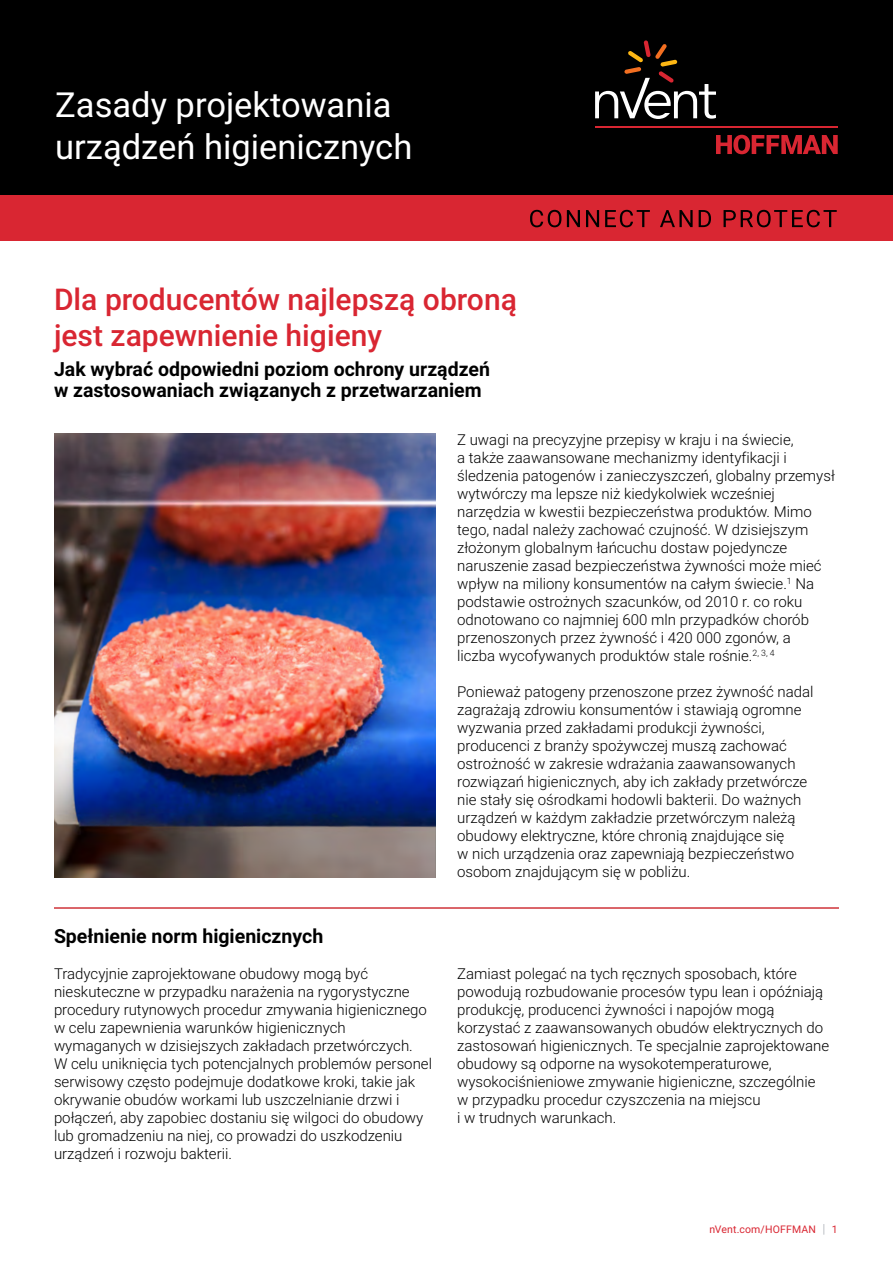
<style>
.page{position:relative;width:893px;height:1263px;background:#fff}
.page>*{position:absolute;margin:0;border:0;box-sizing:border-box;transform-origin:0 0}
.t1{font:34.5px/41.4px "Roboto";color:#fff}
.t2{font:500 30px/36px "Roboto";color:#d92632}
.t3{font:700 19.5px/21px "Roboto";color:#000}
.t4{font:300 15px/18px "Roboto";color:#000}
.t5{font:10.5px "Roboto";letter-spacing:.015em;color:#d92632}
.s1{font-weight:300;font-size:12.6px;color:#90969e}
</style>
<div class="page">
<div style="left:0;top:0;width:893px;height:196px;background:#000"></div>
<div style="left:0;top:196px;width:893px;height:45px;background:#d92632"></div>
<svg style="left:530px;top:210px;width:307px;height:17px"></svg>
<svg style="left:716px;top:135px;width:122px;height:19px"></svg>
<hr style="left:595px;top:126px;width:243px;height:1px;background:#d92632">
<svg style="left:595px;top:40px;width:121px;height:79px"></svg>
<hr style="left:54px;top:907px;width:785px;height:2px;background:#cf3339">
<img style="left:54px;top:434px;width:382px;height:443px">
<h1 class="t1" style="left:55px;top:83px;width:359px">Zasady projektowania urządzeń higienicznych</h1>
<h2 class="t2" style="left:54px;top:280px;width:464px">Dla producentów najlepszą obroną jest zapewnienie higieny</h2>
<h3 class="t3" style="left:54px;top:358px;width:437px">Jak wybrać odpowiedni poziom ochrony urządzeń w zastosowaniach związanych z przetwarzaniem</h3>
<p class="t4" style="left:457px;top:430px;width:379px">Z uwagi na precyzyjne przepisy w kraju i na świecie,<br>a także zaawansowane mechanizmy identyfikacji i śledzenia patogenów i zanieczyszczeń, globalny przemysł wytwórczy ma lepsze niż kiedykolwiek wcześniej narzędzia w kwestii bezpieczeństwa produktów. Mimo tego, nadal należy zachować czujność. W dzisiejszym złożonym globalnym łańcuchu dostaw pojedyncze naruszenie zasad bezpieczeństwa żywności może mieć wpływ na miliony konsumentów na całym świecie.<sup>1</sup> Na podstawie ostrożnych szacunków, od 2010 r. co roku odnotowano co najmniej 600 mln przypadków chorób przenoszonych przez żywność i 420 000 zgonów, a<br>liczba wycofywanych produktów stale rośnie.<sup>2,</sup> <sup>3,</sup> <sup>4</sup></p>
<p class="t4" style="left:457px;top:682px;width:358px">Ponieważ patogeny przenoszone przez żywność nadal zagrażają zdrowiu konsumentów i stawiają ogromne wyzwania przed zakładami produkcji żywności, producenci z branży spożywczej muszą zachować ostrożność w zakresie wdrażania zaawansowanych rozwiązań higienicznych, aby ich zakłady przetwórcze nie stały się ośrodkami hodowli bakterii. Do ważnych urządzeń w każdym zakładzie przetwórczym należą obudowy elektryczne, które chronią znajdujące się<br>w nich urządzenia oraz zapewniają bezpieczeństwo osobom znajdującym się w pobliżu.</p>
<h3 class="t3" style="left:54px;top:925px;width:271px">Spełnienie norm higienicznych</h3>
<p class="t4" style="left:54px;top:964px;width:380px">Tradycyjnie zaprojektowane obudowy mogą być nieskuteczne w przypadku narażenia na rygorystyczne procedury rutynowych procedur zmywania higienicznego w celu zapewnienia warunków higienicznych wymaganych w dzisiejszych zakładach przetwórczych.<br>W celu uniknięcia tych potencjalnych problemów personel serwisowy często podejmuje dodatkowe kroki, takie jak okrywanie obudów workami lub uszczelnianie drzwi i połączeń, aby zapobiec dostaniu się wilgoci do obudowy lub gromadzeniu na niej, co prowadzi do uszkodzeniu urządzeń i rozwoju bakterii.</p>
<p class="t4" style="left:457px;top:964px;width:374px">Zamiast polegać na tych ręcznych sposobach, które powodują rozbudowanie procesów typu lean i opóźniają produkcję, producenci żywności i napojów mogą korzystać z zaawansowanych obudów elektrycznych do zastosowań higienicznych. Te specjalnie zaprojektowane obudowy są odporne na wysokotemperaturowe, wysokociśnieniowe zmywanie higieniczne, szczególnie w przypadku procedur czyszczenia na miejscu<br>i w trudnych warunkach.</p>
<p class="t5" style="left:709px;top:1222px;width:130px">nVent.com/HOFFMAN <span class="s1">|</span> 1</p>
</div>
